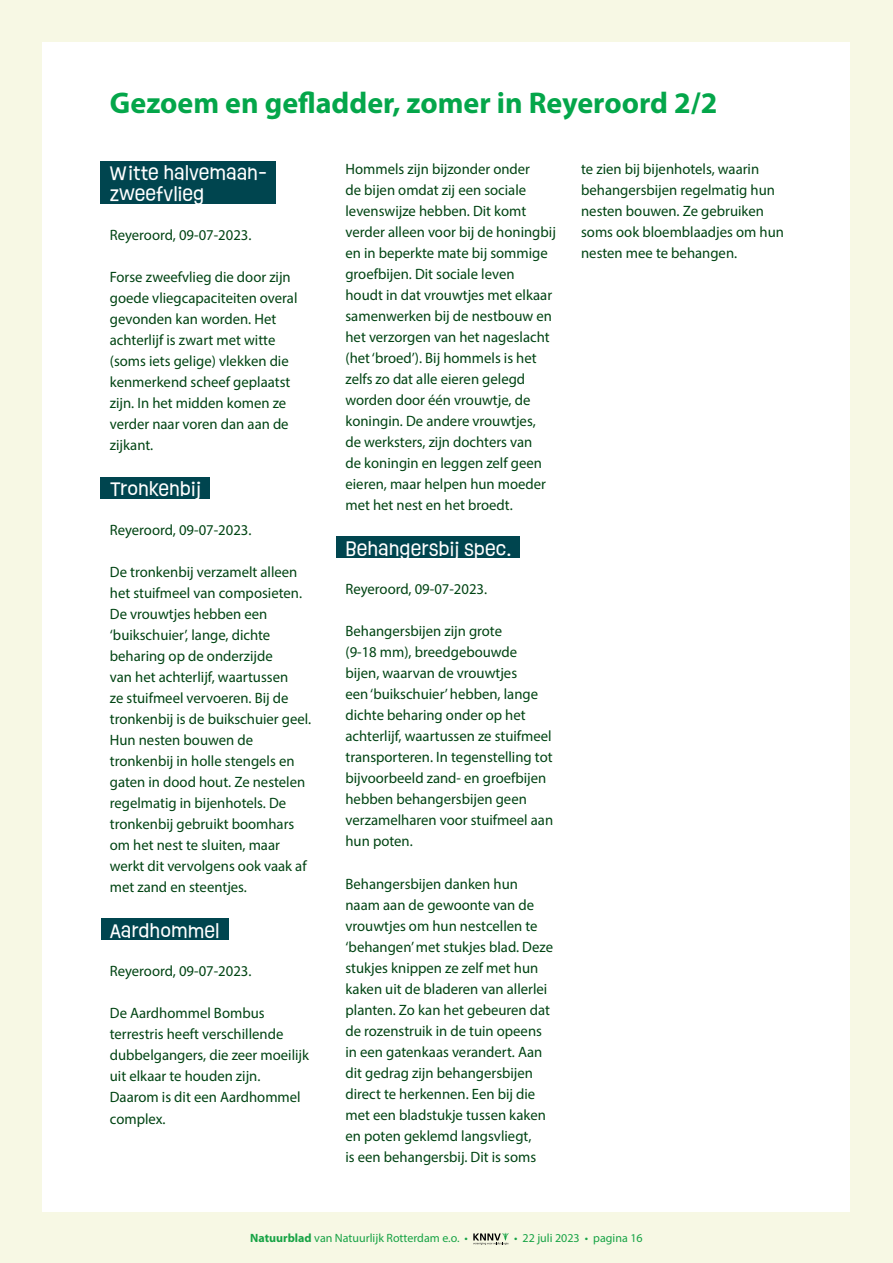
<style>
.page{position:relative;width:893px;height:1263px;background:#f7f8e4}
.page>*{position:absolute;margin:0;border:0;box-sizing:border-box;transform-origin:0 0}
.t1{font:700 30px "Myriad Pro";color:#04a64a}
.t2{font:18px "Ruddy";color:#fff}
.t3{font:15px/21px "Myriad Pro";color:#004413}
.t4{font:12px "Myriad Pro";color:#17a345}
.s1{font-weight:700}
</style>
<div class="page">
<div style="left:43px;top:43px;width:807px;height:1169px;background:#fff"></div>
<svg style="left:473px;top:1233px;width:36px;height:12px"></svg>
<div style="left:101px;top:161px;width:175px;height:43px;background:#00454f"></div>
<div style="left:101px;top:477px;width:109px;height:21px;background:#00454f"></div>
<div style="left:101px;top:919px;width:128px;height:21px;background:#00454f"></div>
<div style="left:336px;top:537px;width:184px;height:21px;background:#00454f"></div>
<h1 class="t1" style="left:110px;top:84px;width:609px">Gezoem en gefladder, zomer in Reyeroord 2/2</h1>
<p class="t2" style="left:110px;top:159px;width:159px">WITTE HALVEMAAN-</p>
<p class="t2" style="left:110px;top:181px;width:96px">ZWEEFVLIEG</p>
<p class="t3" style="left:110px;top:224px;width:143px">Reyeroord, 09-07-2023.</p>
<p class="t3" style="left:110px;top:266px;width:189px">Forse zweefvlieg die door zijn goede vliegcapaciteiten overal gevonden kan worden. Het achterlijf is zwart met witte (soms iets gelige) vlekken die kenmerkend scheef geplaatst zijn In. het midden komen ze verder naar voren dan aan de zijkant.</p>
<p class="t2" style="left:110px;top:476px;width:93px">TRONKENBIJ</p>
<p class="t3" style="left:110px;top:519px;width:143px">Reyeroord, 09-07-2023.</p>
<p class="t3" style="left:110px;top:561px;width:203px">De tronkenbij verzamelt alleen het stuifmeel van composieten.<br>De vrouwtjes hebben een ‘buikschuier,’ lange, dichte beharing op de onderzijde<br>van het achterlijf, waartussen<br>ze stuifmeel vervoeren. Bij de tronkenbij is de buikschuier geel.<br>Hun nesten bouwen de tronkenbij in holle stengels en gaten in dood hout. Ze nestelen regelmatig in bijenhotels. De tronkenbij gebruikt boomhars om het nest te sluiten, maar werkt dit vervolgens ook vaak af met zand en steentjes.</p>
<p class="t2" style="left:110px;top:917px;width:111px">AARDHOMMEL</p>
<p class="t3" style="left:110px;top:961px;width:143px">Reyeroord, 09-07-2023.</p>
<p class="t3" style="left:110px;top:1003px;width:201px">De Aardhommel Bombus terrestris heeft verschillende dubbelgangers, die zeer moeilijk uit elkaar te houden zijn.<br>Daarom is dit een Aardhommel complex.</p>
<p class="t3" style="left:345px;top:158px;width:212px">Hommels zijn bijzonder onder<br>de bijen omdat zij een sociale levenswijze hebben. Dit komt verder alleen voor bij de honingbij en in beperkte mate bij sommige groefbijen. Dit sociale leven<br>houdt in dat vrouwtjes met elkaar samenwerken bij de nestbouw en het verzorgen van het nageslacht (het‘broed .’ ) Bij hommels is het zelfs zo dat alle eieren gelegd worden door één vrouwtje, de koningin. De andere vrouwtjes,<br>de werksters, zijn dochters van<br>de koningin en leggen zelf geen eieren, maar helpen hun moeder met het nest en het broedt.</p>
<p class="t2" style="left:345px;top:535px;width:167px">BEHANGERSBIJ SPEC.</p>
<p class="t3" style="left:345px;top:579px;width:143px">Reyeroord, 09-07-2023.</p>
<p class="t3" style="left:345px;top:621px;width:209px">Behangersbijen zijn grote<br>(9-18 mm ,) breedgebouwde bijen, waarvan de vrouwtjes een‘buikschuier’hebben, lange dichte beharing onder op het achterlijf, waartussen ze stuifmeel transporteren In. tegenstelling tot bijvoorbeeld zand- en groefbijen hebben behangersbijen geen verzamelharen voor stuifmeel aan hun poten.</p>
<p class="t3" style="left:345px;top:873px;width:209px">Behangersbijen danken hun naam aan de gewoonte van de vrouwtjes om hun nestcellen te ‘behangen’met stukjes blad. Deze stukjes knippen ze zelf met hun kaken uit de bladeren van allerlei planten. Zo kan het gebeuren dat de rozenstruik in de tuin opeens in een gatenkaas verandert. Aan dit gedrag zijn behangersbijen direct te herkennen. Een bij die met een bladstukje tussen kaken en poten geklemd langsvliegt,<br>is een behangersbij. Dit is soms</p>
<p class="t3" style="left:581px;top:158px;width:204px">te zien bij bijenhotels, waarin behangersbijen regelmatig hun nesten bouwen. Ze gebruiken soms ook bloemblaadjes om hun nesten mee te behangen.</p>
<p class="t4" style="left:250px;top:1230px;width:219px"><span class="s1">Natuurblad</span> van Natuurlijk Rotterdam .o.e •</p>
<p class="t4" style="left:514px;top:1230px;width:130px">• 22 juli 2023 • pagina 16</p>
</div>
